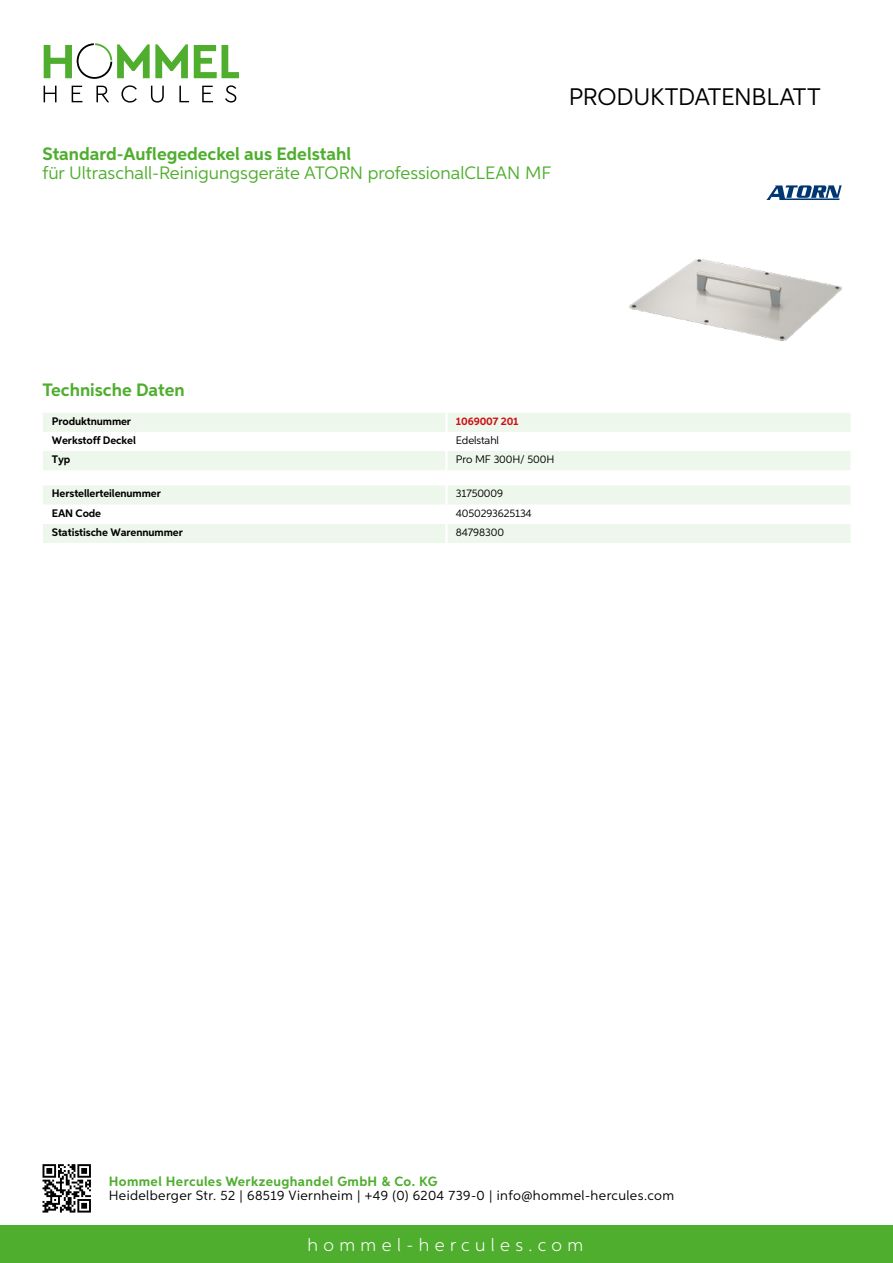
<style>
.page{position:relative;width:893px;height:1263px;background:#fff}
.page>*{position:absolute;margin:0;border:0;box-sizing:border-box;transform-origin:0 0}
.t1{font:24px "Aspira";letter-spacing:-.01em;color:#000}
.t2{font:18px "Aspira";color:#50ae2f}
.t3{font:700 18px "Aspira";color:#50ae2f}
.t4{font:300 18px "Aspira";letter-spacing:.3em;color:#fff}
.t5{font:13.5px "Aspira";letter-spacing:.03em;color:#000}
.t6{font:700 13.5px "Aspira";letter-spacing:.03em;color:#50ae2f}
.t7{font:700 10.95px "Aspira";letter-spacing:-.01em;color:#000}
.t8{font:10.95px "Aspira";letter-spacing:-.01em;color:#000}
.t9{font:700 10.95px "Aspira";letter-spacing:-.01em;color:#cd1013}
</style>
<div class="page">
<div style="left:0;top:1226px;width:893px;height:37px;background:#50ae2f"></div>
<svg style="left:43px;top:1164px;width:48px;height:48px"></svg>
<svg style="left:194px;top:45px;width:45px;height:33px"></svg>
<svg style="left:44px;top:43px;width:144px;height:36px"></svg>
<svg style="left:44px;top:86px;width:13px;height:16px"></svg>
<svg style="left:72px;top:86px;width:10px;height:16px"></svg>
<svg style="left:96px;top:86px;width:13px;height:16px"></svg>
<svg style="left:121px;top:85px;width:16px;height:18px"></svg>
<svg style="left:151px;top:86px;width:13px;height:17px"></svg>
<svg style="left:179px;top:86px;width:10px;height:16px"></svg>
<svg style="left:202px;top:86px;width:11px;height:16px"></svg>
<svg style="left:225px;top:85px;width:11px;height:18px"></svg>
<svg style="left:43px;top:413px;width:807px;height:57px"></svg>
<hr style="left:445px;top:451px;width:3px;height:19px;background:#fff">
<svg style="left:43px;top:486px;width:807px;height:57px"></svg>
<hr style="left:445px;top:524px;width:3px;height:19px;background:#fff">
<img style="left:629px;top:259px;width:213px;height:81px">
<svg style="left:766px;top:185px;width:76px;height:15px"></svg>
<h2 class="t3" style="left:43px;top:142px;width:310px">Standard-Auflegedeckel aus Edelstahl</h2>
<h2 class="t2" style="left:43px;top:162px;width:274px">für U ltraschall-Reinigungsgeräte ATORN</h2>
<h2 class="t2" style="left:368px;top:162px;width:120px">professionalCLEAN</h2>
<h2 class="t2" style="left:525px;top:162px;width:28px">MF</h2>
<h1 class="t1" style="left:569px;top:82px;width:253px">Produktdatenblatt</h1>
<h2 class="t3" style="left:43px;top:379px;width:144px">Technische Daten</h2>
<p class="t7" style="left:52px;top:414px;width:81px">Produktnummer</p>
<p class="t9" style="left:456px;top:414px;width:64px">1069007 201</p>
<p class="t7" style="left:52px;top:433px;width:86px">Werkstoff Deckel</p>
<p class="t8" style="left:456px;top:433px;width:45px">Edelstahl</p>
<p class="t7" style="left:52px;top:452px;width:20px">Typ</p>
<p class="t8" style="left:456px;top:452px;width:100px">Pro MF 300H/ 500H</p>
<p class="t7" style="left:52px;top:487px;width:111px">Herstellerteilenummer</p>
<p class="t8" style="left:456px;top:487px;width:49px">31750009</p>
<p class="t7" style="left:52px;top:506px;width:51px">EAN Code</p>
<p class="t8" style="left:456px;top:506px;width:78px">4050293625134</p>
<p class="t7" style="left:52px;top:525px;width:132px">Statistische Warennummer</p>
<p class="t8" style="left:456px;top:525px;width:50px">84798300</p>
<p class="t6" style="left:109px;top:1172px;width:330px">Hommel Hercules Werkzeughandel GmbH &amp; Co. KG</p>
<p class="t5" style="left:109px;top:1187px;width:567px">Heidelberger Str. 52 | 68519 Viernheim | +49 (0) 6204 739-0 | info@hommel-hercules.com</p>
<h2 class="t4" style="left:307px;top:1234px;width:277px">hommel-hercules.com</h2>
</div>
